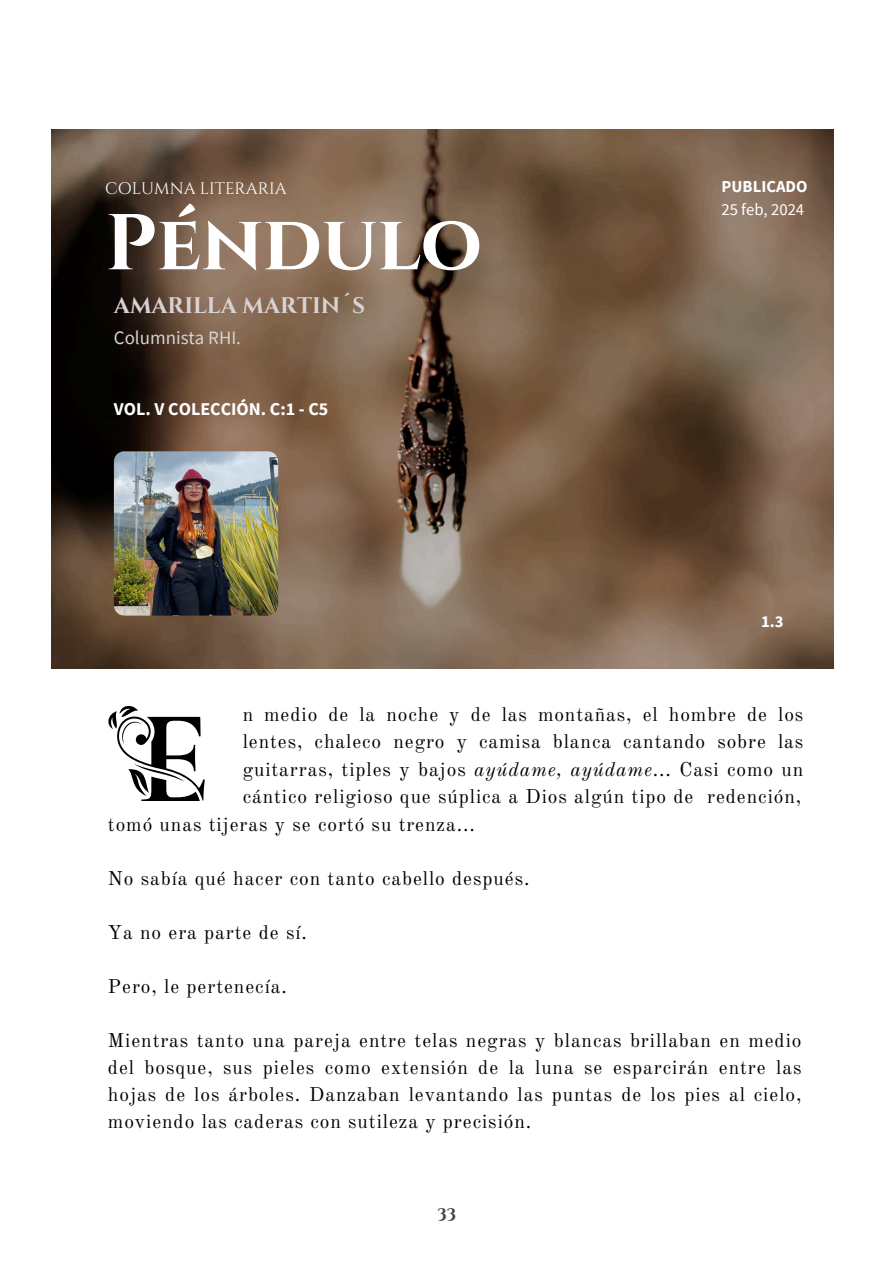
<style>
.page{position:relative;width:894px;height:1264px;background:#fff}
.page>*{position:absolute;margin:0;border:0;box-sizing:border-box;transform-origin:0 0}
.t1{font:700 78.9px "Cinzel";color:#fff}
.t2{font:700 22.5px "Cinzel";color:#d8d3d3}
.t3{font:19.5px/27.3px "Old Standard";letter-spacing:.045em;color:#000;text-align:justify}
.t4{font:18.9px "Source Sans Pro";color:#d8d3d3}
.t5{font:700 18px "Source Sans Pro";color:#fff}
.t6{font:16.65px "Cinzel";color:#fff}
.t7{font:700 16.65px "Source Sans Pro";color:#fff}
.t8{font:16.65px "Source Sans Pro";color:#fff}
.t9{font:700 16.65px "Cinzel";color:#434343}
.s1{font-style:italic}
</style>
<div class="page">
<img style="left:52px;top:129px;width:781px;height:539px">
<img style="left:114px;top:451px;width:164px;height:164px;border-radius:10px">
<svg style="left:108px;top:705px;width:97px;height:95px"></svg>
<h5 class="t6" style="left:105px;top:178px;width:183px">COLUMNA LITERARIA</h5>
<p class="t7" style="left:721px;top:175px;width:87px">PUBLICADO</p>
<h3 class="t8" style="left:721px;top:199px;width:84px">25 feb, 2024</h3>
<h1 class="t1" style="left:105px;top:193px;width:378px">Péndulo</h1>
<h2 class="t2" style="left:114px;top:291px;width:253px">AMARILLA MARTIN´S</h2>
<h4 class="t4" style="left:114px;top:325px;width:129px">Columnista RHI.</h4>
<p class="t5" style="left:114px;top:397px;width:216px">VOL. V COLECCIÓN. C:1 - C5</p>
<p class="t7" style="left:761px;top:610px;width:24px">1.3</p>
<h4 class="t3" style="left:242px;top:701px;width:562px">n medio de la noche y de las montañas, el hombre de los lentes, chaleco negro y camisa blanca cantando sobre las guitarras, tiples y bajos <span class="s1">ayúdame, ayúdame</span>... Casi como un cántico religioso que súplica a Dios algún tipo de redención,</h4>
<h4 class="t3" style="left:108px;top:810px;width:368px">tomó unas tijeras y se cortó su trenza...</h4>
<h4 class="t3" style="left:108px;top:864px;width:423px">No sabía qué hacer con tanto cabello después.</h4>
<h4 class="t3" style="left:108px;top:918px;width:200px">Ya no era parte de sí.</h4>
<h4 class="t3" style="left:108px;top:972px;width:180px">Pero, le pertenecía.</h4>
<h4 class="t3" style="left:108px;top:1026px;width:694px">Mientras tanto una pareja entre telas negras y blancas brillaban en medio del bosque, sus pieles como extensión de la luna se esparcirán entre las hojas de los árboles. Danzaban levantando las puntas de los pies al cielo, moviendo las caderas con sutileza y precisión.</h4>
<p class="t9" style="left:437px;top:1203px;width:20px">33</p>
</div>
